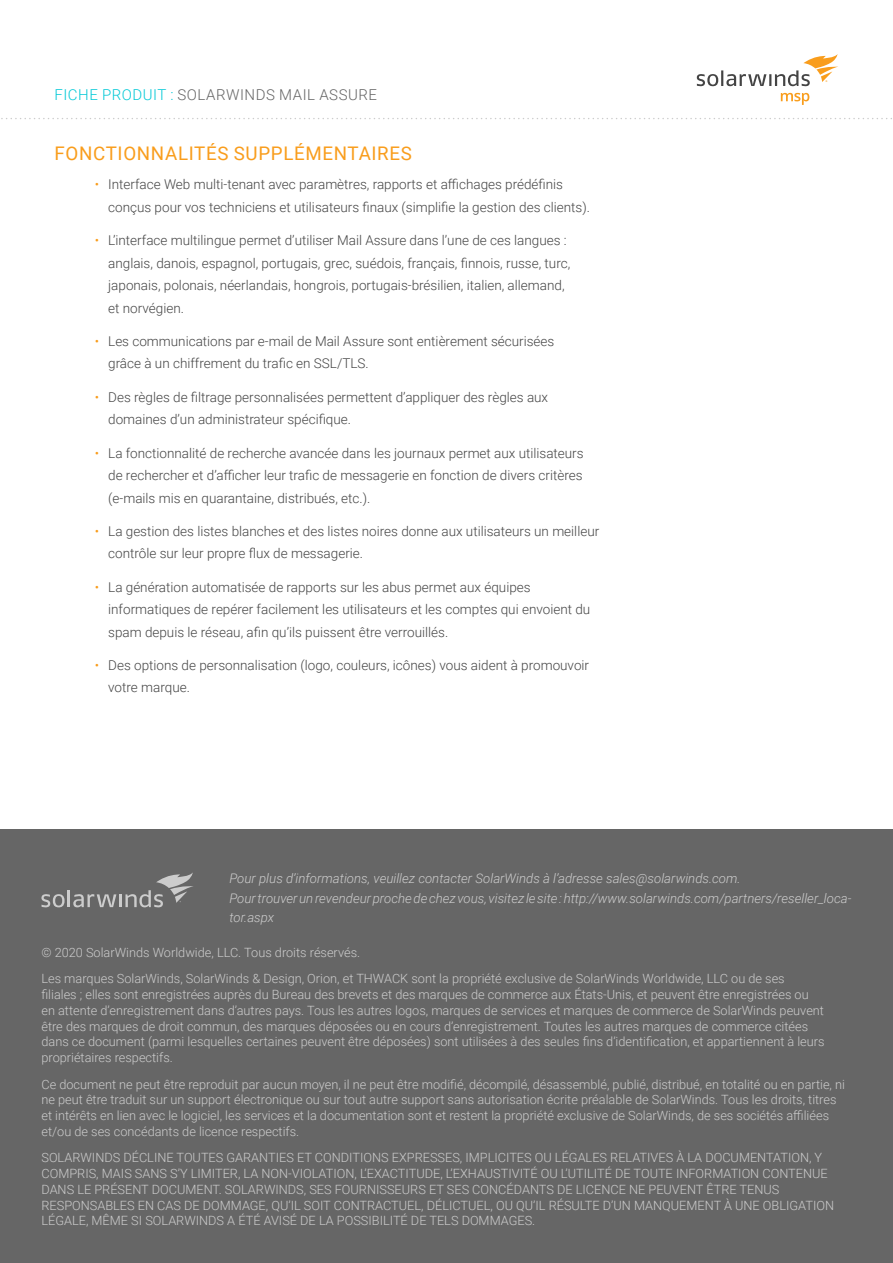
<style>
.page{position:relative;width:893px;height:1263px;background:#fff}
.page>*{position:absolute;margin:0;border:0;box-sizing:border-box;transform-origin:0 0}
.t1{font:18.75px "Roboto";letter-spacing:.035em;color:#f99d1c}
.t2{font:300 15px "Roboto";letter-spacing:.035em;color:#666}
.t3{font:300 13.5px/22.5px "Roboto";color:#444}
.t4{font:italic 300 13.2px/19.5px "Roboto";color:#ccc}
.t5{font:300 12.75px/15.8px "Roboto";color:#ccc}
.s1{color:#04c9d7}
.s2{color:#f99d1c}
</style>
<div class="page">
<svg style="left:1px;top:118px;width:891px;height:1px"></svg>
<svg style="left:781px;top:93px;width:28px;height:12px"></svg>
<svg style="left:697px;top:54px;width:141px;height:32px"></svg>
<div style="left:0;top:830px;width:893px;height:433px;background:#666"></div>
<svg style="left:41px;top:872px;width:152px;height:35px"></svg>
<p class="t2" style="left:54px;top:84px;width:324px"><span class="s1">FICHE PRODUIT :</span> SOLARWINDS MAIL ASSURE</p>
<h1 class="t1" style="left:55px;top:140px;width:359px">FONCTIONNALITÉS SUPPLÉMENTAIRES</h1>
<p class="t3" style="left:108px;top:173px;width:483px;text-indent:-14px"><span class="s2">•</span> Interface Web multi-tenant avec paramètres, rapports et affichages prédéfinis conçus pour vos techniciens et utilisateurs finaux (simplifie la gestion des clients).</p>
<p class="t3" style="left:108px;top:228px;width:464px;text-indent:-14px"><span class="s2">•</span> L’interface multilingue permet d’utiliser Mail Assure dans l’une de ces langues : anglais, danois, espagnol, portugais, grec, suédois, français, finnois, russe, turc, japonais, polonais, néerlandais, hongrois, portugais-brésilien, italien, allemand, et norvégien.</p>
<p class="t3" style="left:108px;top:329px;width:448px;text-indent:-14px"><span class="s2">•</span> Les communications par e-mail de Mail Assure sont entièrement sécurisées grâce à un chiffrement du trafic en SSL/TLS.</p>
<p class="t3" style="left:108px;top:385px;width:441px;text-indent:-14px"><span class="s2">•</span> Des règles de filtrage personnalisées permettent d’appliquer des règles aux domaines d’un administrateur spécifique.</p>
<p class="t3" style="left:108px;top:441px;width:477px;text-align:justify;text-indent:-14px"><span class="s2">•</span> La fonctionnalité de recherche avancée dans les journaux permet aux utilisateurs de rechercher et d’afficher leur trafic de messagerie en fonction de divers critères (e-mails mis en quarantaine, distribués, etc.).</p>
<p class="t3" style="left:108px;top:519px;width:493px;text-indent:-14px"><span class="s2">•</span> La gestion des listes blanches et des listes noires donne aux utilisateurs un meilleur contrôle sur leur propre flux de messagerie.</p>
<p class="t3" style="left:108px;top:575px;width:484px;text-indent:-14px"><span class="s2">•</span> La génération automatisée de rapports sur les abus permet aux équipes informatiques de repérer facilement les utilisateurs et les comptes qui envoient du spam depuis le réseau, afin qu’ils puissent être verrouillés.</p>
<p class="t3" style="left:108px;top:653px;width:482px;text-indent:-14px"><span class="s2">•</span> Des options de personnalisation (logo, couleurs, icônes) vous aident à promouvoir votre marque.</p>
<p class="t4" style="left:229px;top:868px;width:624px">Pour plus d’informations, veuillez contacter SolarWinds à l’adresse sales@solarwinds.com.<br>Pour trouver un revendeur proche de chez vous, visitez le site : http://www.solarwinds.com/partners/reseller_loca&shy;tor.aspx</p>
<p class="t5" style="left:41px;top:938px;width:745px;line-height:26.5px">© 2020 SolarWinds Worldwide, LLC. Tous droits réservés.<br>Les marques SolarWinds, SolarWinds &amp; Design, Orion, et THWACK sont la propriété exclusive de SolarWinds Worldwide, LLC ou de ses</p>
<p class="t5" style="left:41px;top:986px;width:785px">filiales ; elles sont enregistrées auprès du Bureau des brevets et des marques de commerce aux États-Unis, et peuvent être enregistrées ou en attente d’enregistrement dans d’autres pays. Tous les autres logos, marques de services et marques de commerce de SolarWinds peuvent être des marques de droit commun, des marques déposées ou en cours d’enregistrement. Toutes les autres marques de commerce citées dans ce document (parmi lesquelles certaines peuvent être déposées) sont utilisées à des seules fins d’identification, et appartiennent à leurs propriétaires respectifs.</p>
<p class="t5" style="left:41px;top:1076px;width:805px">Ce document ne peut être reproduit par aucun moyen, il ne peut être modifié, décompilé, désassemblé, publié, distribué, en totalité ou en partie, ni ne peut être traduit sur un support électronique ou sur tout autre support sans autorisation écrite préalable de SolarWinds. Tous les droits, titres et intérêts en lien avec le logiciel, les services et la documentation sont et restent la propriété exclusive de SolarWinds, de ses sociétés affiliées et/ou de ses concédants de licence respectifs.</p>
<p class="t5" style="left:41px;top:1149px;width:794px">SOLARWINDS DÉCLINE TOUTES GARANTIES ET CONDITIONS EXPRESSES, IMPLICITES OU LÉGALES RELATIVES À LA DOCUMENTATION, Y COMPRIS, MAIS SANS S’Y LIMITER, LA NON-VIOLATION, L’EXACTITUDE, L’EXHAUSTIVITÉ OU L’UTILITÉ DE TOUTE INFORMATION CONTENUE DANS LE PRÉSENT DOCUMENT. SOLARWINDS, SES FOURNISSEURS ET SES CONCÉDANTS DE LICENCE NE PEUVENT ÊTRE TENUS RESPONSABLES EN CAS DE DOMMAGE, QU’IL SOIT CONTRACTUEL, DÉLICTUEL, OU QU’IL RÉSULTE D’UN MANQUEMENT À UNE OBLIGATION LÉGALE, MÊME SI SOLARWINDS A ÉTÉ AVISÉ DE LA POSSIBILITÉ DE TELS DOMMAGES.</p>
</div>
